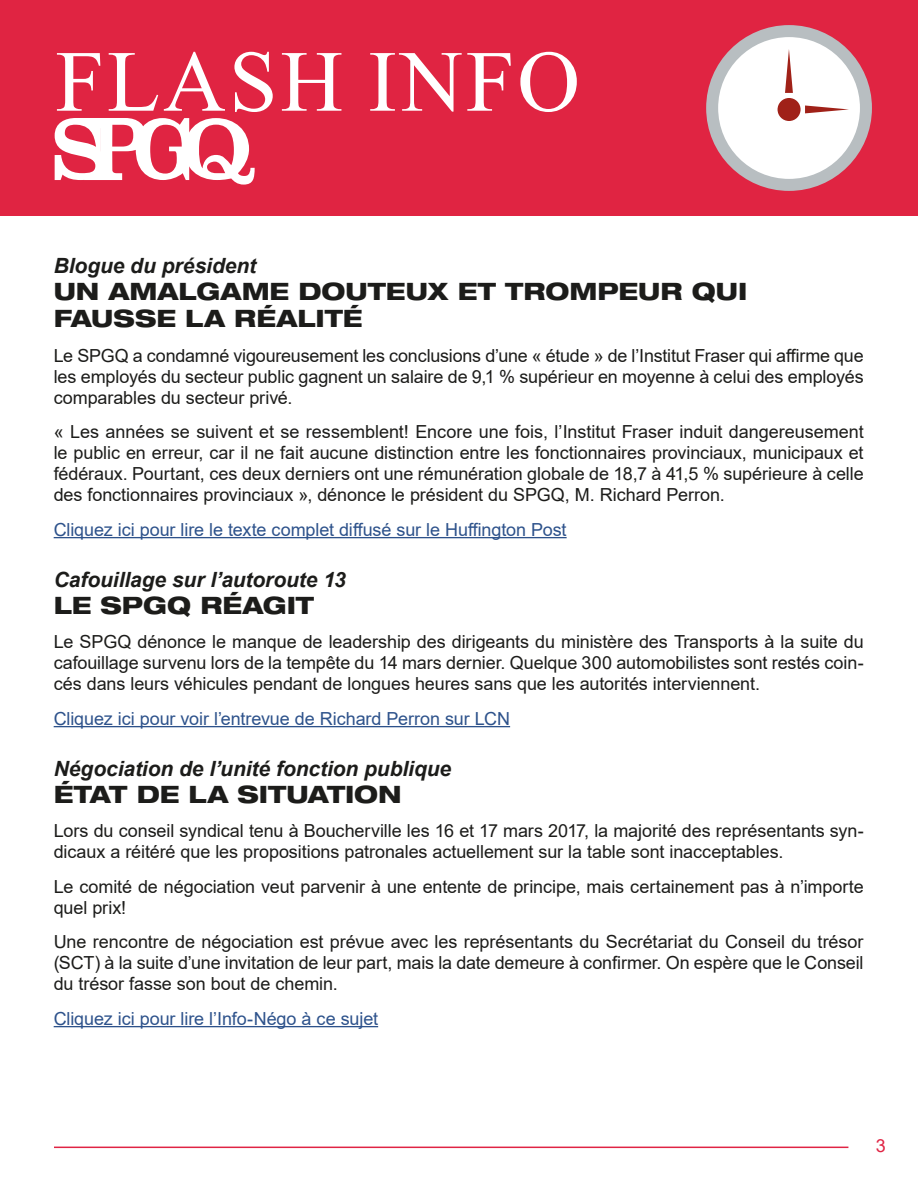
<style>
.page{position:relative;width:918px;height:1188px;background:#fff}
.page>*{position:absolute;margin:0;border:0;box-sizing:border-box;transform-origin:0 0}
.t1{font:87px "Times New Roman";letter-spacing:.035em;color:#fff}
.t2{font:800 expanded 24px/27px "Helvetica Neue LT Pro";color:#1c1c1a}
.t3{font:italic 700 21px "Arial";letter-spacing:-.005em;color:#1c1c1a}
.t4{font:18px/21px "Arial";letter-spacing:-.005em;color:#1c1c1a;text-align:justify}
.t5{font:18px "Arial";letter-spacing:-.005em;color:#2d528b}
.t6{font:18px "Arial";color:#e02444}
</style>
<div class="page">
<div style="left:0;top:0;width:918px;height:216px;background:#e02442"></div>
<svg style="left:55px;top:118px;width:200px;height:67px"></svg>
<div style="left:712px;top:31px;width:154px;height:154px;background:#fff;border-radius:50%"></div>
<div style="left:706px;top:25px;width:166px;height:166px;border:12px solid #b8bec1;border-radius:50%"></div>
<svg style="left:785px;top:49px;width:8px;height:44px"></svg>
<svg style="left:805px;top:105px;width:44px;height:8px"></svg>
<div style="left:778px;top:98px;width:23px;height:23px;background:#a02118;border-radius:50%"></div>
<hr style="left:54px;top:1147px;width:794px;height:1px;background:#e02444">
<hr style="left:54px;top:537px;width:513px;height:1px;background:#2d528b">
<hr style="left:54px;top:726px;width:456px;height:1px;background:#2d528b">
<hr style="left:54px;top:1026px;width:324px;height:1px;background:#2d528b">
<h1 class="t1" style="left:56px;top:20px;width:526px">FLASH INFO</h1>
<p class="t3" style="left:54px;top:252px;width:204px">Blogue du président</p>
<h2 class="t2" style="left:54px;top:277px;width:695px">UN AMALGAME DOUTEUX ET TROMPEUR QUI<br>FAUSSE LA RÉALITÉ</h2>
<p class="t4" style="left:54px;top:345px;width:812px">Le SPGQ a condamné vigoureusement les conclusions d’une « étude » de l’Institut Fraser qui affirme que les employés du secteur public gagnent un salaire de 9,1 % supérieur en moyenne à celui des employés comparables du secteur privé.</p>
<p class="t4" style="left:54px;top:421px;width:812px">« Les années se suivent et se ressemblent! Encore une fois, l’Institut Fraser induit dangereusement le public en erreur, car il ne fait aucune distinction entre les fonctionnaires provinciaux, municipaux et fédéraux. Pourtant, ces deux derniers ont une rémunération globale de 18,7 à 41,5 % supérieure à celle des fonctionnaires provinciaux », dénonce le président du SPGQ, M. Richard Perron.</p>
<p class="t5" style="left:54px;top:517px;width:514px">Cliquez ici pour lire le texte complet diffusé sur le Huffington Post</p>
<p class="t3" style="left:54px;top:565px;width:294px">Cafouillage sur l’autoroute 13</p>
<h2 class="t2" style="left:54px;top:591px;width:262px">LE SPGQ RÉAGIT</h2>
<p class="t4" style="left:54px;top:631px;width:812px">Le SPGQ dénonce le manque de leadership des dirigeants du ministère des Transports à la suite du cafouillage survenu lors de la tempête du 14 mars dernier. Quelque 300 automobilistes sont restés coin&shy;cés dans leurs véhicules pendant de longues heures sans que les autorités interviennent.</p>
<p class="t5" style="left:54px;top:706px;width:458px">Cliquez ici pour voir l’entrevue de Richard Perron sur LCN</p>
<p class="t3" style="left:54px;top:754px;width:399px">Négociation de l’unité fonction publique</p>
<h2 class="t2" style="left:54px;top:780px;width:350px">ÉTAT DE LA SITUATION</h2>
<p class="t4" style="left:54px;top:820px;width:812px">Lors du conseil syndical tenu à Boucherville les 16 et 17 mars 2017, la majorité des représentants syn&shy;dicaux a réitéré que les propositions patronales actuellement sur la table sont inacceptables.</p>
<p class="t4" style="left:54px;top:876px;width:812px">Le comité de négociation veut parvenir à une entente de principe, mais certainement pas à n’importe quel prix!</p>
<p class="t4" style="left:54px;top:931px;width:811px">Une rencontre de négociation est prévue avec les représentants du Secrétariat du Conseil du trésor (SCT) à la suite d’une invitation de leur part, mais la date demeure à confirmer. On espère que le Conseil du trésor fasse son bout de chemin.</p>
<p class="t5" style="left:54px;top:1006px;width:326px">Cliquez ici pour lire l’Info-Négo à ce sujet</p>
<p class="t6" style="left:876px;top:1133px;width:12px">3</p>
</div>
